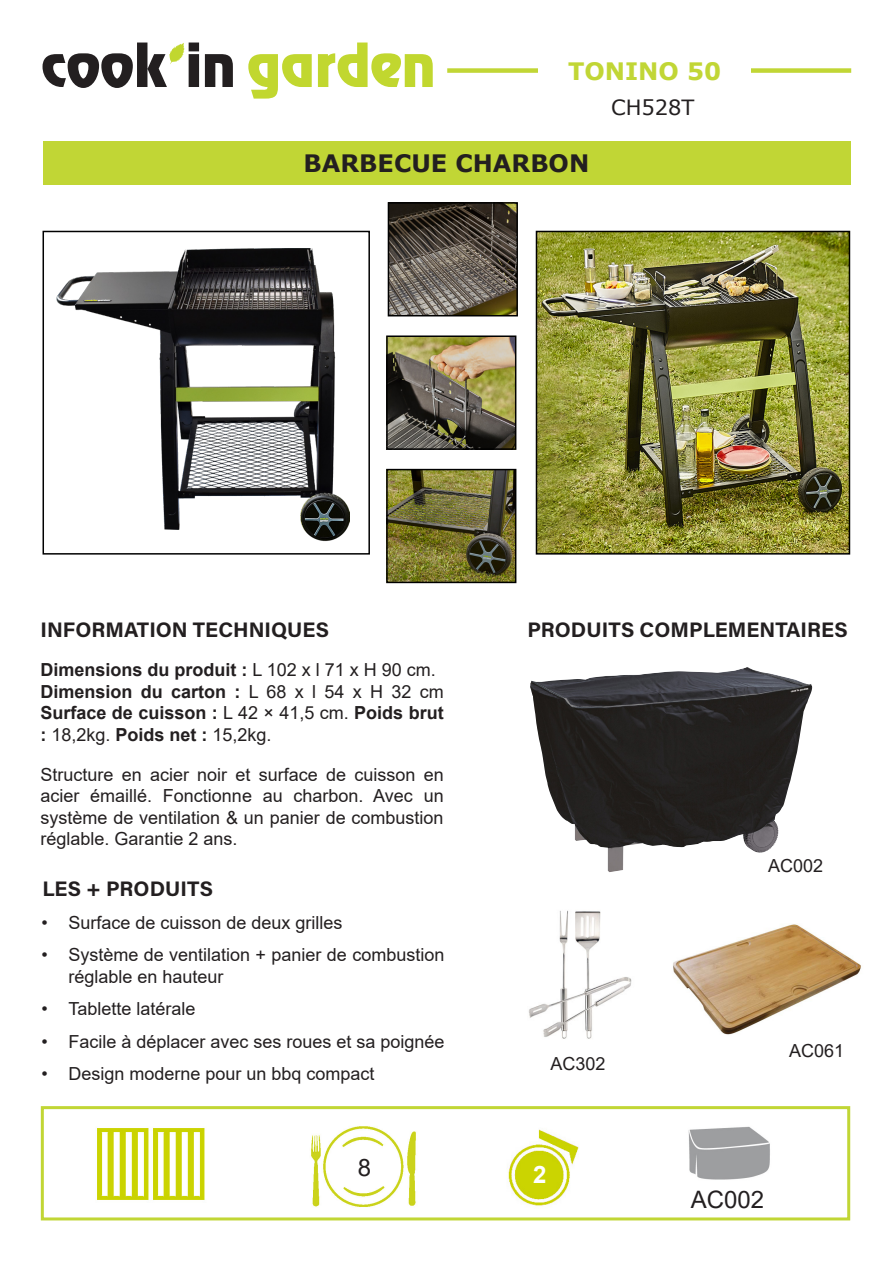
<style>
.page{position:relative;width:893px;height:1263px;background:#fff}
.page>*{position:absolute;margin:0;border:0;box-sizing:border-box;transform-origin:0 0}
.t1{font:700 24px "Verdana";color:#231f20}
.t2{font:700 24px "Verdana";color:#c1d635}
.t3{font:24px "Arial";color:#231f20}
.t4{font:700 24px "Arial";color:#fff}
.t5{font:21px "Acumin Variable Concept";letter-spacing:.03em;color:#231f20}
.t6{font:21px "Verdana";color:#231f20}
.t7{font:18px/21.6px "Arial";color:#231f20;text-align:justify}
.t8{font:700 18px/21.6px "Arial";color:#231f20}
.s1{font-weight:400}
</style>
<div class="page">
<svg style="left:205px;top:54px;width:28px;height:33px"></svg>
<svg style="left:248px;top:54px;width:64px;height:45px"></svg>
<svg style="left:318px;top:43px;width:115px;height:44px"></svg>
<svg style="left:43px;top:43px;width:156px;height:45px"></svg>
<div style="left:43px;top:141px;width:808px;height:44px;background:#c1d635"></div>
<img style="left:56px;top:249px;width:293px;height:292px">
<div style="left:43px;top:231px;width:327px;height:324px;border:2px solid #000"></div>
<img style="left:539px;top:234px;width:308px;height:318px">
<div style="left:536px;top:231px;width:314px;height:324px;border:2px solid #000"></div>
<img style="left:389px;top:472px;width:124px;height:108px">
<div style="left:386px;top:469px;width:130px;height:114px;border:2px solid #000"></div>
<div style="left:447px;top:68px;width:404px;height:5px;background:#c1d635"></div>
<div style="left:538px;top:43px;width:213px;height:56px;background:#fff"></div>
<img style="left:391px;top:205px;width:124px;height:108px">
<div style="left:388px;top:202px;width:130px;height:114px;border:2px solid #000"></div>
<img style="left:389px;top:338px;width:124px;height:109px">
<div style="left:386px;top:335px;width:130px;height:115px;border:2px solid #000"></div>
<img style="left:311px;top:1126px;width:105px;height:81px">
<img style="left:508px;top:1129px;width:71px;height:77px">
<div style="left:41px;top:1106px;width:809px;height:114px;border:3px solid #c1d635"></div>
<img style="left:688px;top:1126px;width:82px;height:54px">
<img style="left:530px;top:667px;width:220px;height:205px">
<img style="left:528px;top:910px;width:104px;height:129px">
<img style="left:673px;top:924px;width:189px;height:111px">
<img style="left:97px;top:1128px;width:108px;height:72px">
<h1 class="t2" style="left:568px;top:54px;width:155px">TONINO 50</h1>
<p class="t6" style="left:611px;top:93px;width:85px">CH528T</p>
<h1 class="t1" style="left:304px;top:147px;width:287px">BARBECUE CHARBON</h1>
<p class="t5" style="left:40px;top:615px;width:289px">INFORMATION TECHNIQUES</p>
<p class="t8" style="left:40px;top:659px;width:405px">Dimensions du produit : <span class="s1">L 102 x l 71 x H 90 cm.<br></span>Dimension du carton : <span class="s1">L 68 x l 54 x H 32 cm </span>Surface de cuisson : <span class="s1">L 42 × 41,5 cm.</span> Poids brut : <span class="s1">18,2kg.</span> Poids net : <span class="s1">15,2kg.</span></p>
<p class="t7" style="left:40px;top:763px;width:405px">Structure en acier noir et surface de cuisson en acier émaillé. Fonctionne au charbon. Avec un système de ventilation &amp; un panier de combustion réglable. Garantie 2 ans.</p>
<p class="t5" style="left:42px;top:874px;width:171px">LES + PRODUITS</p>
<p class="t7" style="left:41px;top:912px;width:303px">• Surface de cuisson de deux grilles</p>
<p class="t7" style="left:68px;top:944px;width:378px;text-indent:-27px">• Système de ventilation + panier de combustion réglable en hauteur</p>
<p class="t7" style="left:41px;top:998px;width:156px">• Tablette latérale</p>
<p class="t7" style="left:41px;top:1030px;width:405px">• Facile à déplacer avec ses roues et sa poignée</p>
<p class="t7" style="left:41px;top:1063px;width:335px">• Design moderne pour un bbq compact</p>
<p class="t5" style="left:527px;top:615px;width:321px">PRODUITS COMPLEMENTAIRES</p>
<p class="t7" style="left:550px;top:1052px;width:57px">AC302</p>
<p class="t7" style="left:768px;top:854px;width:57px">AC002</p>
<p class="t7" style="left:789px;top:1040px;width:57px">AC061</p>
<h1 class="t3" style="left:358px;top:1151px;width:15px">8</h1>
<h1 class="t4" style="left:533px;top:1157px;width:15px">2</h1>
<h1 class="t3" style="left:691px;top:1183px;width:75px">AC002</h1>
</div>
